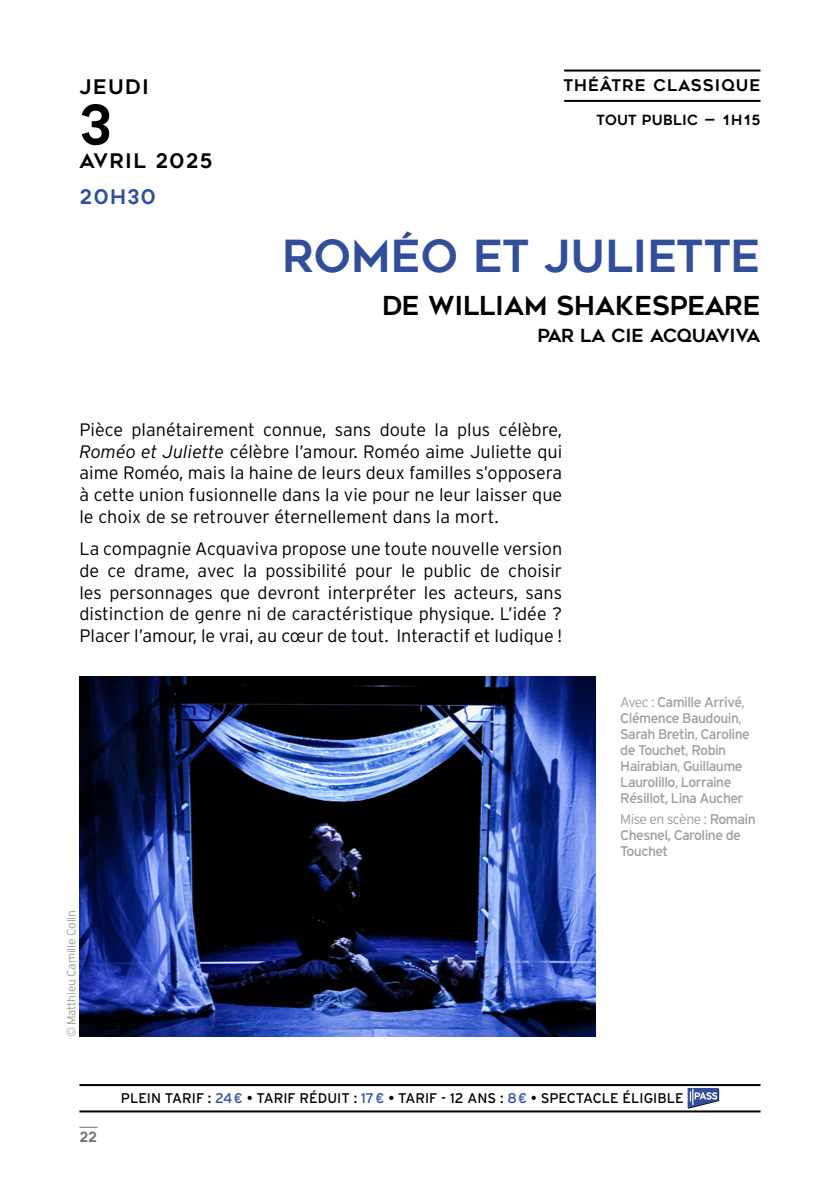
<style>
.page{position:relative;width:840px;height:1191px;background:#fff}
.page>*{position:absolute;margin:0;border:0;box-sizing:border-box;transform-origin:0 0}
.Spectacle_jour_chiffre{font:54px "Geometos";color:#000}
.Spectacle_Titre{font:44px "Geometos";color:#314e99}
.Spectacle_sous-titre_1{font:26px "Geometos";color:#000}
.Spectacle_jour{font:20px "Geometos";letter-spacing:.07em;color:#000}
.Spectacle_horaire{font:20px "Geometos";letter-spacing:.07em;color:#314e99}
.Spectacle_Texte{font:300 18px/21.6px "Interstate";color:#000;text-align:justify}
.Spectacle_Cie{font:18px "Geometos";letter-spacing:-.025em;color:#000}
.Spectacle_Genre{font:16px "Geometos";letter-spacing:.07em;color:#000}
.Spectacle_mention{font:14px/16px "Interstate";letter-spacing:-.04em;color:#9d9d9c}
.Spectacle_Tarifs{font:14px "Interstate";color:#000}
.Spectacle_Public_durée{font:14px "Geometos";letter-spacing:.02em;color:#000}
.t1{font:14px "Geometos";color:#706f6f}
.Crédits_photos{font:300 12px "Interstate";letter-spacing:-.02em;color:#9d9d9c}
.s1{font-style:italic}
.s2{font-weight:300}
.s3{color:#314e99}
</style>
<div class="page">
<svg style="left:79px;top:1126px;width:18px;height:1px"></svg>
<hr style="left:79px;top:1084px;width:681px;height:2px;background:#000">
<hr style="left:79px;top:1110px;width:681px;height:2px;background:#000">
<svg style="left:687px;top:1088px;width:31px;height:20px"></svg>
<hr style="left:564px;top:70px;width:196px;height:2px;background:#000">
<hr style="left:564px;top:100px;width:196px;height:2px;background:#000">
<img style="left:79px;top:676px;width:516px;height:360px">
<p class="Spectacle_jour" style="left:79px;top:76px;width:71px">JEUDI</p>
<p class="Spectacle_jour_chiffre" style="left:79px;top:95px;width:34px">3</p>
<p class="Spectacle_jour" style="left:79px;top:150px;width:134px">AVRIL 2025</p>
<p class="Spectacle_horaire" style="left:79px;top:185px;width:78px">20H30</p>
<p class="Spectacle_Genre" style="left:562px;top:77px;width:199px">THÉÂTRE CLASSIQUE</p>
<p class="Spectacle_Public_durée" style="left:596px;top:112px;width:166px">TOUT PUBLIC — 1H15</p>
<p class="Spectacle_Titre" style="left:282px;top:231px;width:479px">ROMÉO ET JULIETTE</p>
<p class="Spectacle_sous-titre_1" style="left:382px;top:291px;width:379px">DE WILLIAM SHAKESPEARE</p>
<p class="Spectacle_Cie" style="left:537px;top:325px;width:224px">PAR LA CIE ACQUAVIVA</p>
<p class="Spectacle_Texte" style="left:79px;top:419px;width:484px">Pièce planétairement connue, sans doute la plus célèbre, <span class="s1">Roméo et Juliette</span> célèbre l’amour. Roméo aime Juliette qui aime Roméo, mais la haine de leurs deux familles s’opposera à cette union fusionnelle dans la vie pour ne leur laisser que le choix de se retrouver éternellement dans la mort.</p>
<p class="Spectacle_Texte" style="left:79px;top:538px;width:484px">La compagnie Acquaviva propose une toute nouvelle version de ce drame, avec la possibilité pour le public de choisir les personnages que devront interpréter les acteurs, sans distinction de genre ni de caractéristique physique. L’idée ?<br>Placer l’amour, le vrai, au cœur de tout. Interactif et ludique !</p>
<p class="Crédits_photos" style="left:65px;top:1036px;width:128px;rotate:-90deg">©Matthieu Camille Colin</p>
<p class="Spectacle_mention" style="left:620px;top:693px;width:131px"><span class="s2">Avec :</span> Camille Arrivé<span class="s2">,<br></span>Clémence Baudouin<span class="s2">,<br></span>Sarah Bretin<span class="s2">,</span> Caroline de Touchet<span class="s2">,</span> Robin<br>Hairabian<span class="s2">,</span> Guillaume<br>Laurolillo<span class="s2">,</span> Lorraine<br>Résillot, Lina Aucher</p>
<p class="Spectacle_mention" style="left:620px;top:811px;width:137px"><span class="s2">Mise en scène :</span> Romain<br>Chesnel, Caroline de<br>Touchet</p>
<p class="t1" style="left:79px;top:1129px;width:19px">22</p>
<p class="Spectacle_Tarifs" style="left:121px;top:1090px;width:564px">PLEIN TARIF : <span class="s3">24€</span> • TARIF RÉDUIT : <span class="s3">17€</span> • TARIF - 12 ANS : <span class="s3">8€</span> • SPECTACLE ÉLIGIBLE</p>
</div>
